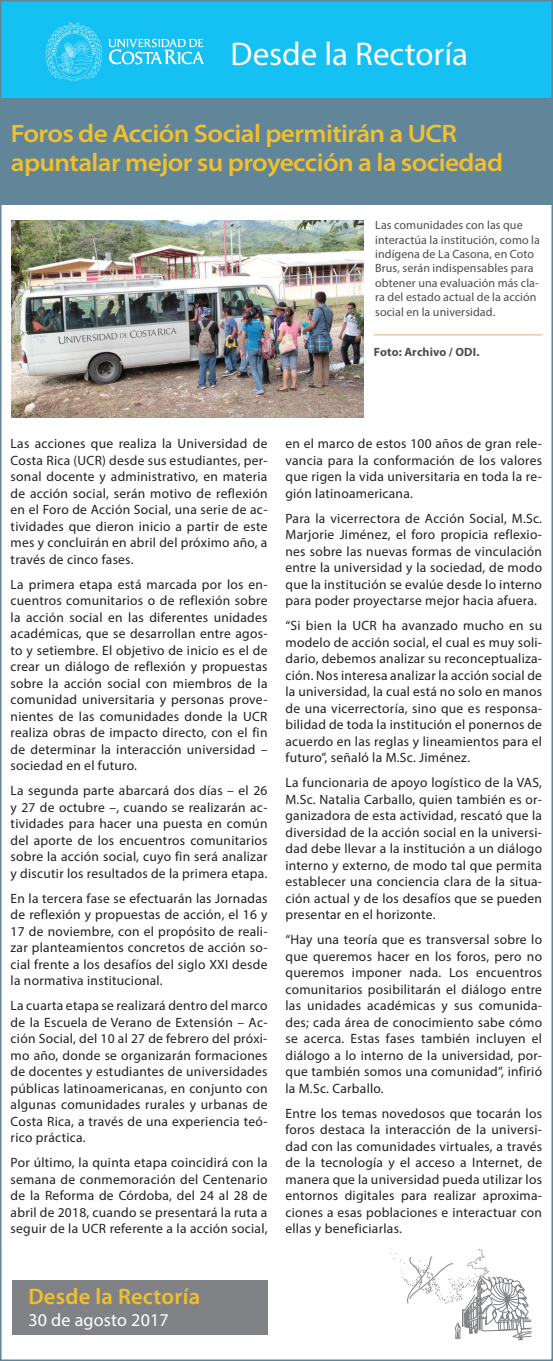
<style>
.page{position:relative;width:553px;height:1361px;background:#fff}
.page>*{position:absolute;margin:0;border:0;box-sizing:border-box;transform-origin:0 0}
.t1{font:33px "Myriad Pro";color:#fff}
.t2{font:600 semi-expanded 25.35px/28.5px "Myriad Pro";letter-spacing:-.025em;color:#f1c02d}
.t3{font:600 22.5px "Myriad Pro";letter-spacing:.01em;color:#f1c02d}
.t4{font:18px "Myriad Pro";letter-spacing:.01em;color:#fff}
.t5{font:13.5px/16.5px "Myriad Pro";letter-spacing:.02em;color:#231f20;text-align:justify}
.t6{font:12px/14.4px "Myriad Pro";letter-spacing:.005em;color:#4b4c4d}
.t7{font:700 12px "Myriad Pro";letter-spacing:.015em;color:#4b4c4d}
</style>
<div class="page">
<div style="left:1px;top:0;width:551px;height:128px;background:#15c0f2"></div>
<div style="left:1px;top:98px;width:552px;height:106px;background:#618599"></div>
<svg style="left:390px;top:1248px;width:141px;height:93px"></svg>
<div style="left:12px;top:1280px;width:255px;height:54px;background:#808285"></div>
<hr style="left:374px;top:335px;width:168px;height:1px;background:#e4b364">
<svg style="left:109px;top:39px;width:95px;height:25px"></svg>
<svg style="left:46px;top:22px;width:56px;height:59px"></svg>
<img style="left:11px;top:220px;width:352px;height:198px">
<h1 class="t1" style="left:230px;top:34px;width:239px">Desde la Rectoría</h1>
<h2 class="t2" style="left:11px;top:119px;width:494px">Foros de Acción Social permitirán a UCR apuntalar mejor su proyección a la sociedad</h2>
<p class="t6" style="left:375px;top:218px;width:166px">Las comunidades con las que interactúa la institución, como la indígena de La Casona, en Coto<br>Brus, serán indispensables para obtener una evaluación más cla&shy;ra del estado actual de la acción social en la universidad.</p>
<p class="t7" style="left:374px;top:344px;width:107px">Foto: Archivo / ODI.</p>
<p class="t5" style="left:11px;top:435px;width:258px">Las acciones que realiza la Universidad de Costa Rica (UCR) desde sus estudiantes, per&shy;sonal docente y administrativo, en materia de acción social, serán motivo de reflexión en el Foro de Acción Social, una serie de ac&shy;tividades que dieron inicio a partir de este mes y concluirán en abril del próximo año, a través de cinco fases.</p>
<p class="t5" style="left:11px;top:576px;width:258px">La primera etapa está marcada por los en&shy;cuentros comunitarios o de reflexión sobre la acción social en las diferentes unidades académicas, que se desarrollan entre agos&shy;to y setiembre. El objetivo de inicio es el de crear un diálogo de reflexión y propuestas sobre la acción social con miembros de la comunidad universitaria y personas prove&shy;nientes de las comunidades donde la UCR realiza obras de impacto directo, con el fin de determinar la interacción universidad – sociedad en el futuro.</p>
<p class="t5" style="left:11px;top:782px;width:258px">La segunda parte abarcará dos días – el 26 y 27 de octubre –, cuando se realizarán ac&shy;tividades para hacer una puesta en común del aporte de los encuentros comunitarios sobre la acción social, cuyo fin será analizar y discutir los resultados de la primera etapa.</p>
<p class="t5" style="left:11px;top:890px;width:258px">En la tercera fase se efectuarán las Jornadas de reflexión y propuestas de acción, el 16 y 17 de noviembre, con el propósito de reali&shy;zar planteamientos concretos de acción so&shy;cial frente a los desafíos del siglo XXI desde la normativa institucional.</p>
<p class="t5" style="left:11px;top:997px;width:258px">La cuarta etapa se realizará dentro del marco de la Escuela de Verano de Extensión – Ac&shy;ción Social, del 10 al 27 de febrero del próxi&shy;mo año, donde se organizarán formaciones de docentes y estudiantes de universidades públicas latinoamericanas, en conjunto con algunas comunidades rurales y urbanas de Costa Rica, a través de una experiencia teó&shy;rico práctica.</p>
<p class="t5" style="left:11px;top:1154px;width:258px">Por último, la quinta etapa coincidirá con la semana de conmemoración del Centenario de la Reforma de Córdoba, del 24 al 28 de abril de 2018, cuando se presentará la ruta a seguir de la UCR referente a la acción social,</p>
<p class="t5" style="left:285px;top:435px;width:258px">en el marco de estos 100 años de gran rele&shy;vancia para la conformación de los valores que rigen la vida universitaria en toda la re&shy;gión latinoamericana.</p>
<p class="t5" style="left:285px;top:509px;width:258px">Para la vicerrectora de Acción Social, M.Sc.<br>Marjorie Jiménez, el foro propicia reflexio&shy;nes sobre las nuevas formas de vinculación entre la universidad y la sociedad, de modo que la institución se evalúe desde lo interno para poder proyectarse mejor hacia afuera.</p>
<p class="t5" style="left:285px;top:617px;width:258px">“Si bien la UCR ha avanzado mucho en su modelo de acción social, el cual es muy soli&shy;dario, debemos analizar su reconceptualiza&shy;ción. Nos interesa analizar la acción social de la universidad, la cual está no solo en manos de una vicerrectoría, sino que es responsa&shy;bilidad de toda la institución el ponernos de acuerdo en las reglas y lineamientos para el futuro”, señaló la M.Sc. Jiménez.</p>
<p class="t5" style="left:285px;top:774px;width:258px">La funcionaria de apoyo logístico de la VAS, M.Sc. Natalia Carballo, quien también es or&shy;ganizadora de esta actividad, rescató que la diversidad de la acción social en la universi&shy;dad debe llevar a la institución a un diálogo interno y externo, de modo tal que permita establecer una conciencia clara de la situa&shy;ción actual y de los desafíos que se pueden presentar en el horizonte.</p>
<p class="t5" style="left:285px;top:931px;width:258px">“Hay una teoría que es transversal sobre lo que queremos hacer en los foros, pero no queremos imponer nada. Los encuentros comunitarios posibilitarán el diálogo entre las unidades académicas y sus comunida&shy;des; cada área de conocimiento sabe cómo se acerca. Estas fases también incluyen el diálogo a lo interno de la universidad, por&shy;que también somos una comunidad”, infirió la M.Sc. Carballo.</p>
<p class="t5" style="left:285px;top:1104px;width:258px">Entre los temas novedosos que tocarán los foros destaca la interacción de la universi&shy;dad con las comunidades virtuales, a través de la tecnología y el acceso a Internet, de manera que la universidad pueda utilizar los entornos digitales para realizar aproxima&shy;ciones a esas poblaciones e interactuar con ellas y beneficiarlas.</p>
<h3 class="t3" style="left:28px;top:1282px;width:173px">Desde la Rectoría</h3>
<h3 class="t4" style="left:28px;top:1309px;width:142px">30 de agosto 2017</h3>
</div>
